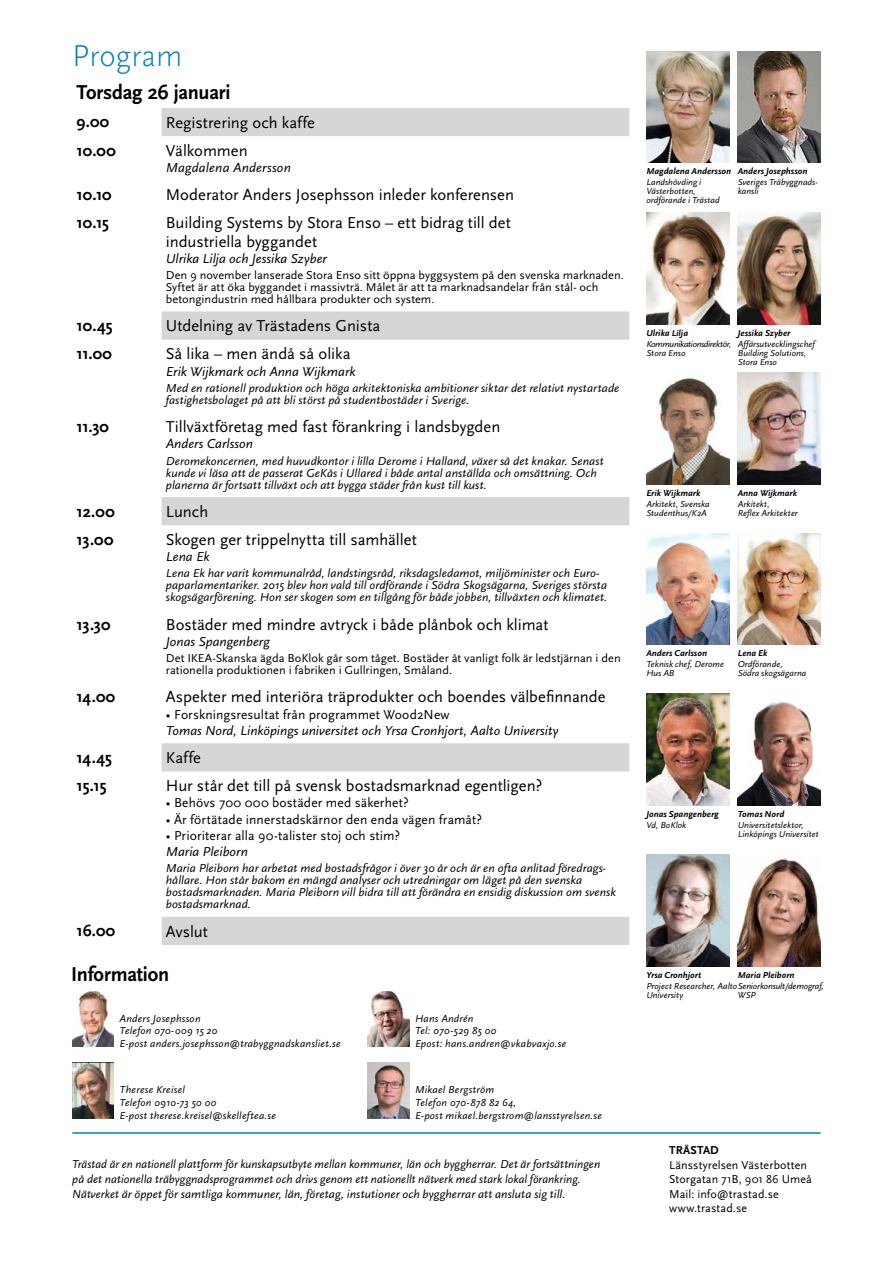
<style>
.page{position:relative;width:893px;height:1263px;background:#fff}
.page>*{position:absolute;margin:0;border:0;box-sizing:border-box;transform-origin:0 0}
.t1{font:300 31.5px "Scala Sans Pro";color:#0081c6}
.t2{font:700 21px "Scala Sans";letter-spacing:-.01em;color:#000}
.t3{font:16.5px/18px "Scala Sans";color:#000}
.t4{font:700 16.5px "Scala Sans";letter-spacing:-.01em;color:#000}
.t5{font:italic 13.5px "Scala Sans";color:#000}
.t6{font:13.5px "Scala Sans";letter-spacing:.01em;color:#000}
.t7{font:italic 12px/12px "Scala Sans";letter-spacing:.005em;color:#000}
.t8{font:12px/12px "Scala Sans";color:#000}
.t9{font:700 12px "Scala Sans";letter-spacing:.015em;color:#000}
.t10{font:italic 10.5px/12.6px "Scala Sans";letter-spacing:.025em;color:#000}
.t11{font:italic 9px/9px "Scala Sans";letter-spacing:.005em;color:#000}
.t12{font:italic 700 9px "Scala Sans";color:#000}
.t13{font:italic 9px/9px "Scala Sans";letter-spacing:-.035em;color:#000}
</style>
<div class="page">
<svg style="left:162px;top:108px;width:467px;height:837px"></svg>
<img style="left:646px;top:213px;width:83px;height:111px">
<img style="left:646px;top:378px;width:83px;height:106px">
<img style="left:738px;top:700px;width:83px;height:105px">
<img style="left:646px;top:533px;width:83px;height:112px">
<img style="left:738px;top:213px;width:83px;height:111px">
<img style="left:738px;top:373px;width:83px;height:111px">
<img style="left:646px;top:855px;width:83px;height:111px">
<img style="left:738px;top:858px;width:83px;height:108px">
<img style="left:646px;top:694px;width:83px;height:111px">
<img style="left:646px;top:51px;width:83px;height:112px">
<img style="left:738px;top:51px;width:83px;height:112px">
<img style="left:738px;top:533px;width:83px;height:112px">
<hr style="left:72px;top:1132px;width:749px;height:2px;background:#0081c6">
<img style="left:368px;top:991px;width:41px;height:56px">
<img style="left:72px;top:991px;width:42px;height:56px">
<img style="left:72px;top:1063px;width:42px;height:55px">
<img style="left:368px;top:1063px;width:41px;height:55px">
<h1 class="t1" style="left:72px;top:37px;width:112px">Program</h1>
<h2 class="t2" style="left:77px;top:81px;width:156px">Torsdag 26 januari</h2>
<h3 class="t4" style="left:77px;top:113px;width:34px">9.00</h3>
<h3 class="t3" style="left:166px;top:114px;width:151px">Registrering och kaffe</h3>
<h3 class="t4" style="left:77px;top:141px;width:41px">10.00</h3>
<h3 class="t3" style="left:166px;top:142px;width:83px">Välkommen</h3>
<p class="t5" style="left:166px;top:160px;width:127px">Magdalena Andersson</p>
<h3 class="t4" style="left:77px;top:186px;width:37px">10.10</h3>
<h3 class="t3" style="left:166px;top:186px;width:350px">Moderator Anders Josephsson inleder konferensen</h3>
<h3 class="t4" style="left:77px;top:214px;width:34px">10.15</h3>
<h3 class="t3" style="left:166px;top:214px;width:347px">Building Systems by Stora Enso – ett bidrag till det industriella byggandet</h3>
<p class="t5" style="left:166px;top:251px;width:163px">Ulrika Lilja och Jessika Szyber</p>
<p class="t8" style="left:166px;top:269px;width:459px">Den 9 november lanserade Stora Enso sitt öppna byggsystem på den svenska marknaden.<br>Syftet är att öka byggandet i massivträ. Målet är att ta marknadsandelar från stål- och betongindustrin med hållbara produkter och system.</p>
<h3 class="t4" style="left:77px;top:317px;width:37px">10.45</h3>
<h3 class="t3" style="left:166px;top:317px;width:216px">Utdelning av Trästadens Gnista</h3>
<h3 class="t4" style="left:77px;top:345px;width:37px">11.00</h3>
<h3 class="t3" style="left:166px;top:345px;width:186px">Så lika – men ändå så olika</h3>
<p class="t5" style="left:166px;top:364px;width:191px">Erik Wijkmark och Anna Wijkmark</p>
<p class="t7" style="left:166px;top:382px;width:455px">Med en rationell produktion och höga arkitektoniska ambitioner siktar det relativt nystartade fastighetsbolaget på att bli störst på studentbostäder i Sverige.</p>
<h3 class="t4" style="left:77px;top:418px;width:34px">11.30</h3>
<h3 class="t3" style="left:166px;top:418px;width:336px">Tillväxtföretag med fast förankring i landsbygden</h3>
<p class="t5" style="left:166px;top:437px;width:89px">Anders Carlsson</p>
<p class="t7" style="left:166px;top:455px;width:439px">Deromekoncernen, med huvudkontor i lilla Derome i Halland, växer så det knakar. Senast kunde vi läsa att de passerat GeKås i Ullared i både antal anställda och omsättning. Och planerna är fortsatt tillväxt och att bygga städer från kust till kust.</p>
<h3 class="t4" style="left:77px;top:502px;width:40px">12.00</h3>
<h3 class="t3" style="left:166px;top:503px;width:44px">Lunch</h3>
<h3 class="t4" style="left:77px;top:531px;width:38px">13.00</h3>
<h3 class="t3" style="left:166px;top:531px;width:252px">Skogen ger trippelnytta till samhället</h3>
<p class="t5" style="left:166px;top:549px;width:45px">Lena Ek</p>
<p class="t7" style="left:166px;top:568px;width:443px">Lena Ek har varit kommunalråd, landstingsråd, riksdagsledamot, miljöminister och Euro&shy;paparlamentariker. 2015 blev hon vald till ordförande i Södra Skogsägarna, Sveriges största skogsägarförening. Hon ser skogen som en tillgång för både jobben, tillväxten och klimatet.</p>
<h3 class="t4" style="left:77px;top:615px;width:35px">13.30</h3>
<h3 class="t3" style="left:166px;top:616px;width:384px">Bostäder med mindre avtryck i både plånbok och klimat</h3>
<p class="t5" style="left:166px;top:634px;width:105px">Jonas Spangenberg</p>
<p class="t8" style="left:166px;top:652px;width:456px">Det IKEA-Skanska ägda BoKlok går som tåget. Bostäder åt vanligt folk är ledstjärnan i den rationella produktionen i fabriken i Gullringen, Småland.</p>
<h3 class="t4" style="left:77px;top:688px;width:40px">14.00</h3>
<h3 class="t3" style="left:166px;top:688px;width:441px">Aspekter med interiöra träprodukter och boendes välbefinnande</h3>
<p class="t6" style="left:166px;top:707px;width:285px">• Forskningsresultat från programmet Wood2New</p>
<p class="t5" style="left:166px;top:723px;width:394px">Tomas Nord, Linköpings universitet och Yrsa Cronhjort, Aalto University</p>
<h3 class="t4" style="left:77px;top:748px;width:37px">14.45</h3>
<h3 class="t3" style="left:166px;top:749px;width:37px">Kaffe</h3>
<h3 class="t4" style="left:77px;top:777px;width:32px">15.15</h3>
<h3 class="t3" style="left:166px;top:777px;width:378px">Hur står det till på svensk bostadsmarknad egentligen?</h3>
<p class="t6" style="left:166px;top:796px;width:244px">• Behövs 700 000 bostäder med säkerhet?</p>
<p class="t6" style="left:166px;top:812px;width:318px">• Är förtätade innerstadskärnor den enda vägen framåt?</p>
<p class="t6" style="left:166px;top:828px;width:236px">• Prioriterar alla 90-talister stoj och stim?</p>
<p class="t5" style="left:166px;top:844px;width:84px">Maria Pleiborn</p>
<p class="t7" style="left:166px;top:862px;width:451px">Maria Pleiborn har arbetat med bostadsfrågor i över 30 år och är en ofta anlitad föredrags&shy;hållare. Hon står bakom en mängd analyser och utredningar om läget på den svenska bostadsmarknaden. Maria Pleiborn vill bidra till att förändra en ensidig diskussion om svensk bostadsmarknad.</p>
<h3 class="t4" style="left:77px;top:922px;width:40px">16.00</h3>
<h3 class="t3" style="left:166px;top:922px;width:44px">Avslut</h3>
<h2 class="t2" style="left:71px;top:963px;width:100px">Information</h2>
<p class="t10" style="left:120px;top:1012px;width:223px">Anders Josephsson<br>Telefon 070-009 15 20<br>E-post anders.josephsson@trabyggnadskansliet.se</p>
<p class="t10" style="left:120px;top:1084px;width:158px">Therese Kreisel<br>Telefon 0910-73 50 00<br>E-post therese.kreisel@skelleftea.se</p>
<p class="t10" style="left:415px;top:1084px;width:188px">Mikael Bergström<br>Telefon 070-878 82 64,<br>E-post mikael.bergstrom@lansstyrelsen.se</p>
<p class="t10" style="left:415px;top:1012px;width:153px">Hans Andrén<br>Tel: 070-529 85 00<br>Epost: hans.andren@vkabvaxjo.se</p>
<p class="t7" style="left:72px;top:1156px;width:529px;line-height:15px">Trästad är en nationell plattform för kunskapsutbyte mellan kommuner, län och byggherrar. Det är fortsättningen på det nationella träbyggnadsprogrammet och drivs genom ett nationellt nätverk med stark lokal förankring.<br>Nätverket är öppet för samtliga kommuner, län, företag, instutioner och byggherrar att ansluta sig till.</p>
<p class="t12" style="left:646px;top:166px;width:86px">Magdalena Andersson</p>
<p class="t11" style="left:646px;top:178px;width:75px">Landshövding i<br>Västerbotten, ordförande i Trästad</p>
<p class="t12" style="left:738px;top:166px;width:71px">Anders Josephsson</p>
<p class="t11" style="left:738px;top:178px;width:82px">Sveriges Träbyggnads&shy;kansli</p>
<p class="t12" style="left:646px;top:328px;width:43px">Ulrika Lilja</p>
<p class="t13" style="left:646px;top:340px;width:87px">Kommunikationsdirektör,<br>Stora Enso</p>
<p class="t12" style="left:738px;top:328px;width:54px">Jessika Szyber</p>
<p class="t11" style="left:738px;top:340px;width:79px">Affärsutvecklingschef<br>Building Solutions,<br>Stora Enso</p>
<p class="t12" style="left:646px;top:488px;width:56px">Erik Wijkmark</p>
<p class="t11" style="left:646px;top:500px;width:65px">Arkitekt, Svenska<br>Studenthus/K2A</p>
<p class="t12" style="left:738px;top:488px;width:61px">Anna Wijkmark</p>
<p class="t11" style="left:738px;top:500px;width:62px">Arkitekt,<br>Reflex Arkitekter</p>
<p class="t12" style="left:646px;top:648px;width:62px">Anders Carlsson</p>
<p class="t11" style="left:646px;top:660px;width:79px">Teknisk chef, Derome<br>Hus AB</p>
<p class="t12" style="left:738px;top:648px;width:31px">Lena Ek</p>
<p class="t11" style="left:738px;top:660px;width:70px">Ordförande,<br>Södra skogsägarna</p>
<p class="t12" style="left:646px;top:809px;width:74px">Jonas Spangenberg</p>
<p class="t11" style="left:646px;top:821px;width:42px">Vd, BoKlok</p>
<p class="t12" style="left:738px;top:809px;width:48px">Tomas Nord</p>
<p class="t11" style="left:738px;top:821px;width:83px">Universitetslektor,<br>Linköpings Universitet</p>
<p class="t12" style="left:738px;top:970px;width:58px">Maria Pleiborn</p>
<p class="t11" style="left:738px;top:990px;width:19px">WSP</p>
<p class="t12" style="left:646px;top:970px;width:57px">Yrsa Cronhjort</p>
<p class="t11" style="left:646px;top:982px;width:179px">Project Researcher, AaltoSeniorkonsult/demograf,<br>University</p>
<p class="t9" style="left:669px;top:1144px;width:51px">TRÄSTAD</p>
<p class="t8" style="left:669px;top:1158px;width:144px;line-height:14.4px">Länsstyrelsen Västerbotten<br>Storgatan 71B, 901 86 Umeå<br>Mail: info@trastad.se www.trastad.se</p>
</div>
